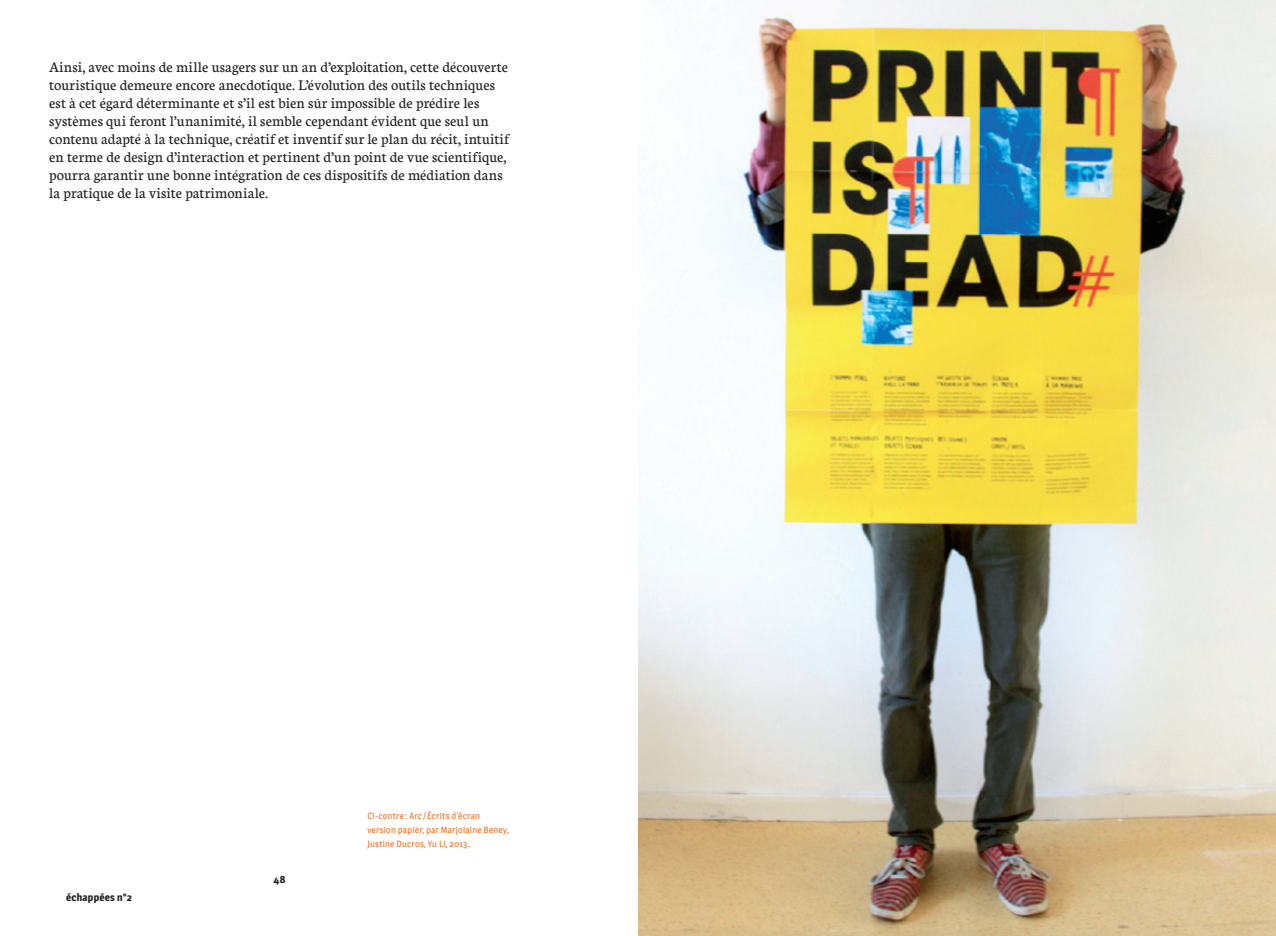
<style>
.page{position:relative;width:1276px;height:936px;background:#fff}
.page>*{position:absolute;margin:0;border:0;box-sizing:border-box;transform-origin:0 0}
.t1{font:15.75px/18px "Neuton";letter-spacing:.005em;color:#231f20}
.t2{font:700 10.5px "Magra";letter-spacing:.02em;color:#231f20}
.t3{font:9px/13.5px "Magra";letter-spacing:.02em;color:#f36e21}
</style>
<div class="page">
<img style="left:638px;top:0;width:638px;height:935px">
<p class="t1" style="left:49px;top:57px;width:461px">Ainsi, avec moins de mille usagers sur un an d’exploitation, cette découverte touristique demeure encore anecdotique. L’évolution des outils techniques est à cet égard déterminante et s’il est bien sûr impossible de prédire les systèmes qui feront l’unanimité, il semble cependant évident que seul un contenu adapté à la technique, créatif et inventif sur le plan du récit, intuitif en terme de design d’interaction et pertinent d’un point de vue scientifique, pourra garantir une bonne intégration de ces dispositifs de médiation dans la pratique de la visite patrimoniale.</p>
<p class="t2" style="left:66px;top:890px;width:67px">échappées n°2</p>
<p class="t2" style="left:273px;top:872px;width:14px">48</p>
<p class="t3" style="left:367px;top:809px;width:143px">Ci-contre: Arc/Écrits d’écran version papier, par Marjolaine Beney,<br>Justine Ducros, Yu Li, 2013.</p>
</div>
